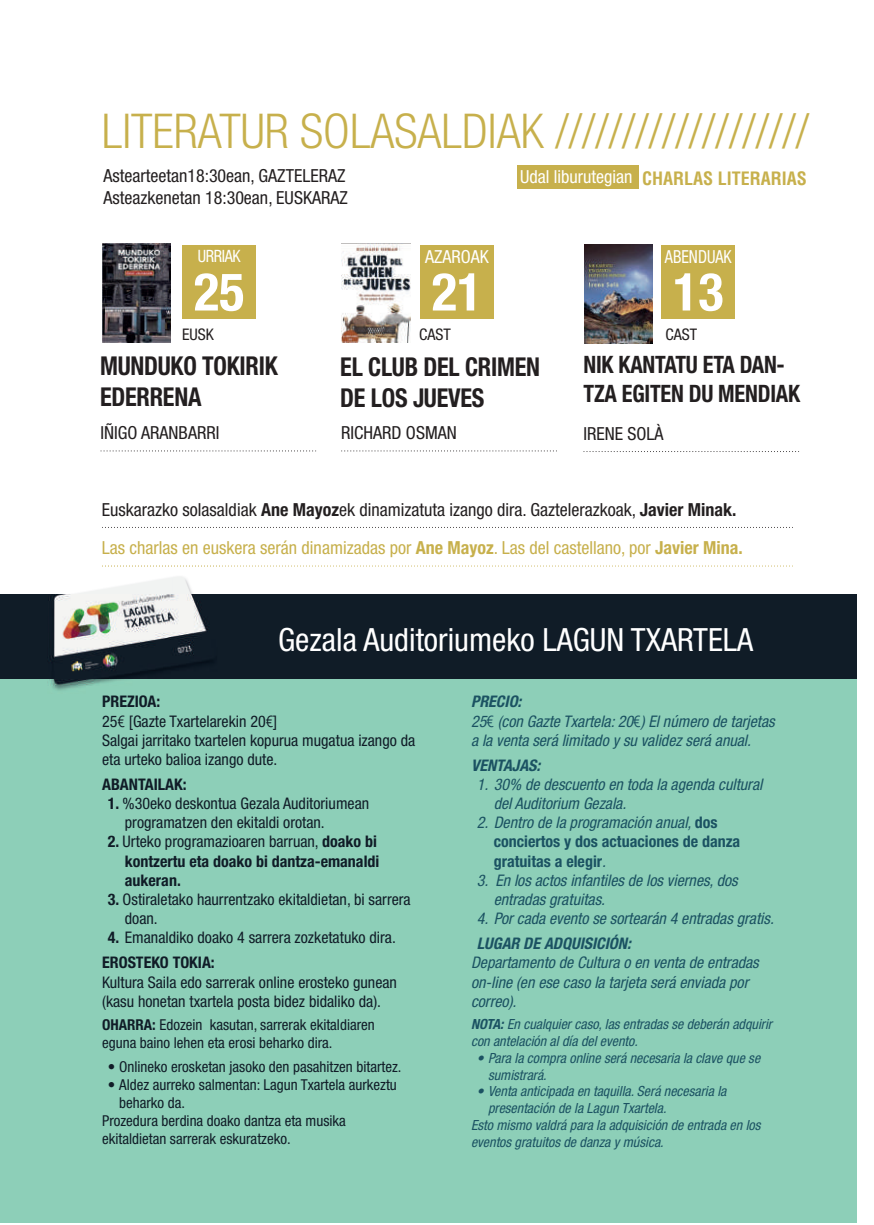
<style>
.page{position:relative;width:874px;height:1225px;background:#fff}
.page>*{position:absolute;margin:0;border:0;box-sizing:border-box;transform-origin:0 0}
.t1{font:700 condensed 52.6px "Helvetica Neue";color:#fff}
.t2{font:300 condensed 48px "Helvetica Neue LT Com";color:#c7b04c}
.t3{font:condensed 32px "Helvetica Neue";color:#fff}
.t4{font:700 condensed 26px/31.2px "Helvetica Neue";letter-spacing:-.01em;color:#231f20;scale:.93 1}
.t5{font:700 condensed 24px/28.8px "Helvetica Neue";letter-spacing:-.01em;color:#231f20;scale:.93 1}
.t6{font:condensed 18px/21.6px "Helvetica Neue";color:#231f20}
.t7{font:condensed 18px "Helvetica Neue";color:#fff}
.t8{font:700 condensed 18px "Helvetica";color:#c7b04c}
.t9{font:condensed 18px "Helvetica Neue";color:#fff;scale:.9 1}
.t10{font:condensed 17px "Helvetica Neue";letter-spacing:-.02em;color:#fff;scale:.95 1}
.t11{font:condensed 16px/19.2px "Helvetica Neue";color:#101c27}
.t12{font:italic condensed 16px/19.2px "Helvetica Neue";color:#1b5262}
.t13{font:700 condensed 16px/19.2px "Helvetica Neue";color:#101c27}
.t14{font:700 condensed 16px/19.2px "Helvetica Neue";color:#1b5262}
.t15{font:italic 700 condensed 16px "Helvetica Neue";color:#1b5262}
.t16{font:condensed 16px "Helvetica Neue";color:#231f20}
.t17{font:condensed 15px/18px "Helvetica Neue";color:#101c27}
.t18{font:italic condensed 14px/16.8px "Helvetica Neue";color:#1b5262}
.s1{font-weight:700}
.s2{color:#c7b04c}
.s3{font-weight:700;color:#c7b04c}
.s4{font-family:"Avenir Next Condensed";font-stretch:normal}
.s5{font-weight:400}
.s6{font-family:"Avenir Next Condensed";font-style:normal;font-stretch:normal}
.s7{font-weight:400;font-style:italic}
</style>
<div class="page">
<svg style="left:583px;top:451px;width:213px;height:1px"></svg>
<svg style="left:100px;top:450px;width:216px;height:1px"></svg>
<svg style="left:341px;top:450px;width:213px;height:1px"></svg>
<div style="left:420px;top:245px;width:73px;height:74px;background:#c7b04c"></div>
<div style="left:182px;top:245px;width:74px;height:74px;background:#c7b04c"></div>
<div style="left:661px;top:245px;width:73px;height:74px;background:#c7b04c"></div>
<img style="left:103px;top:244px;width:68px;height:99px">
<img style="left:341px;top:244px;width:69px;height:99px">
<img style="left:584px;top:244px;width:68px;height:99px">
<div style="left:516px;top:165px;width:121px;height:23px;background:#c7b04c"></div>
<svg style="left:102px;top:527px;width:688px;height:1px"></svg>
<div style="left:0;top:645px;width:856px;height:577px;background:#8dcfb8"></div>
<div style="left:0;top:594px;width:856px;height:84px;background:#101c27"></div>
<img style="left:25px;top:566px;width:196px;height:124px">
<svg style="left:102px;top:565px;width:688px;height:1px"></svg>
<h2 class="t2" style="left:102px;top:114px;width:708px">LITERATUR SOLASALDIAK ///////////////////</h2>
<p class="t6" style="left:103px;top:166px;width:246px">Astearteetan18:30ean, GAZTELERAZ<br>Asteazkenetan 18:30ean, EUSKARAZ</p>
<p class="t8" style="left:641px;top:171px;width:166px">CHARLAS LITERARIAS</p>
<p class="t7" style="left:520px;top:170px;width:114px">Udal liburutegian</p>
<p class="t10" style="left:197px;top:250px;width:47px">URRIAK</p>
<p class="t7" style="left:425px;top:250px;width:65px">AZAROAK</p>
<h1 class="t1" style="left:194px;top:273px;width:52px">25</h1>
<h1 class="t1" style="left:431px;top:273px;width:52px">21</h1>
<p class="t9" style="left:664px;top:250px;width:76px">ABENDUAK</p>
<h1 class="t1" style="left:672px;top:273px;width:52px">13</h1>
<p class="t16" style="left:182px;top:329px;width:33px">EUSK</p>
<p class="t16" style="left:665px;top:329px;width:33px">CAST</p>
<p class="t16" style="left:419px;top:329px;width:33px">CAST</p>
<h3 class="t4" style="left:100px;top:352px;width:192px">MUNDUKO TOKIRIK<br>EDERRENA</h3>
<h3 class="t5" style="left:583px;top:352px;width:234px">NIK KANTATU ETA DAN-<br>TZA EGITEN DU MENDIAK</h3>
<h3 class="t4" style="left:340px;top:353px;width:216px">EL CLUB DEL CRIMEN<br>DE LOS JUEVES</h3>
<p class="t6" style="left:100px;top:423px;width:120px">IÑIGO ARANBARRI</p>
<p class="t6" style="left:341px;top:423px;width:117px">RICHARD OSMAN</p>
<p class="t6" style="left:583px;top:424px;width:82px">IRENE SOLÀ</p>
<p class="t6" style="left:102px;top:491px;width:642px;line-height:38.6px">Euskarazko solasaldiak <span class="s1">Ane Mayoz</span>ek dinamizatuta izango dira. Gaztelerazkoak, <span class="s1">Javier Minak.<br></span><span class="s2">Las charlas en euskera serán dinamizadas por</span> <span class="s3">Ane Mayoz</span><span class="s2">. Las del castellano, por</span> <span class="s3">Javier Mina.</span></p>
<h3 class="t3" style="left:278px;top:628px;width:476px">Gezala Auditoriumeko LAGUN TXARTELA</h3>
<p class="t11" style="left:102px;top:693px;width:314px"><span class="s1">PREZIOA:<br></span>25<span class="s4">€</span> [Gazte Txartelarekin 20<span class="s4">€</span>]<br>Salgai jarritako txartelen kopurua mugatua izango da eta urteko balioa izango dute.</p>
<p class="t13" style="left:102px;top:776px;width:86px">ABANTAILAK:</p>
<p class="t11" style="left:125px;top:795px;width:246px;text-indent:-17px"><span class="s1">1.</span> %30eko deskontua Gezala Auditoriumean programatzen den ekitaldi orotan.</p>
<p class="t13" style="left:125px;top:833px;width:256px;text-indent:-17px">2. <span class="s5">Urteko programazioaren barruan,</span> doako bi kontzertu eta doako bi dantza-emanaldi aukeran.</p>
<p class="t11" style="left:125px;top:891px;width:287px;text-indent:-17px"><span class="s1">3.</span> Ostiraletako haurrentzako ekitaldietan, bi sarrera doan.</p>
<p class="t11" style="left:102px;top:926px;width:295px;line-height:24.8px;text-indent:6px"><span class="s1">4.</span> Emanaldiko doako 4 sarrera zozketatuko dira.<br><span class="s1">EROSTEKO TOKIA:</span></p>
<p class="t11" style="left:102px;top:973px;width:296px">Kultura Saila edo sarrerak online erosteko gunean (kasu honetan txartela posta bidez bidaliko da).</p>
<p class="t17" style="left:102px;top:1017px;width:274px"><span class="s1">OHARRA:</span> Edozein kasutan, sarrerak ekitaldiaren eguna baino lehen eta erosi beharko dira.</p>
<p class="t17" style="left:108px;top:1059px;width:295px">• Onlineko erosketan jasoko den pasahitzen bitartez.</p>
<p class="t17" style="left:108px;top:1077px;width:290px">• Aldez aurreko salmentan: Lagun Txartela aurkeztu</p>
<p class="t17" style="left:119px;top:1095px;width:67px">beharko da.</p>
<p class="t17" style="left:102px;top:1113px;width:245px">Prozedura berdina doako dantza eta musika</p>
<p class="t17" style="left:102px;top:1131px;width:190px">ekitaldietan sarrerak eskuratzeko.</p>
<p class="t12" style="left:471px;top:693px;width:305px"><span class="s1">PRECIO:<br></span>25<span class="s6">€</span> (con Gazte Txartela: 20<span class="s6">€</span>) El número de tarjetas a la venta será limitado y su validez será anual.</p>
<p class="t15" style="left:471px;top:759px;width:71px">VENTAJAS:</p>
<p class="t12" style="left:493px;top:776px;width:270px;text-indent:-17px">1. 30% de descuento en toda la agenda cultural del Auditorium Gezala.</p>
<p class="t14" style="left:493px;top:814px;width:248px;text-indent:-17px"><span class="s7">2. Dentro de la programación anual,</span> dos conciertos y dos actuaciones de danza gratuitas a elegir<span class="s7">.</span></p>
<p class="t12" style="left:493px;top:872px;width:245px;text-indent:-17px">3. En los actos infantiles de los viernes, dos entradas gratuitas.</p>
<p class="t12" style="left:476px;top:910px;width:298px">4. Por cada evento se sortearán 4 entradas gratis.</p>
<p class="t15" style="left:476px;top:937px;width:156px">LUGAR DE ADQUISICIÓN:</p>
<p class="t12" style="left:471px;top:954px;width:289px">Departamento de Cultura o en venta de entradas on-line (en ese caso la tarjeta será enviada por correo).</p>
<p class="t18" style="left:471px;top:1017px;width:302px"><span class="s1">NOTA:</span> En cualquier caso, las entradas se deberán adquirir con antelación al día del evento.</p>
<p class="t18" style="left:488px;top:1050px;width:273px;text-indent:-11px">• Para la compra online será necesaria la clave que se sumistrará.</p>
<p class="t18" style="left:476px;top:1084px;width:251px">• Venta anticipada en taquilla. Será necesaria la</p>
<p class="t18" style="left:488px;top:1101px;width:180px">presentación de la Lagun Txartela.</p>
<p class="t18" style="left:471px;top:1118px;width:291px">Esto mismo valdrá para la adquisición de entrada en los</p>
<p class="t18" style="left:471px;top:1134px;width:194px">eventos gratuitos de danza y música.</p>
</div>
